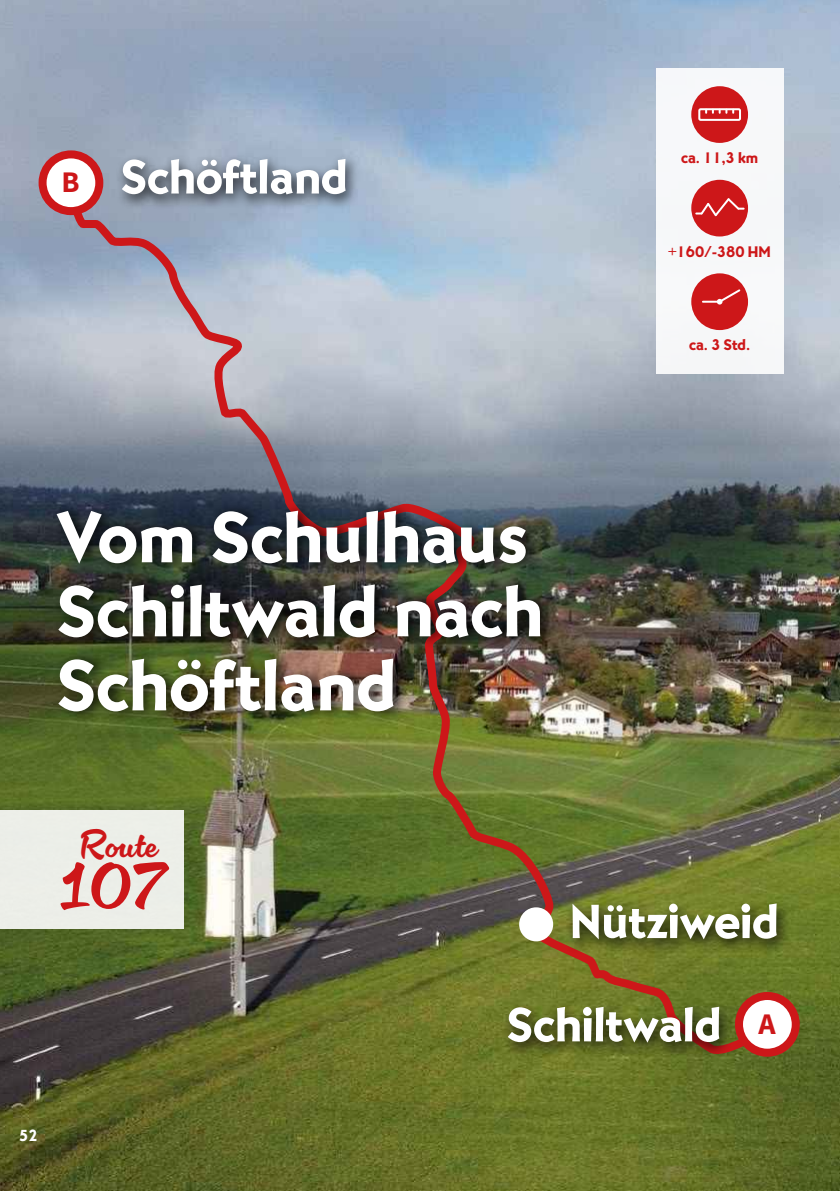
<style>
.page{position:relative;width:840px;height:1191px;background:#fff}
.page>*{position:absolute;margin:0;border:0;box-sizing:border-box;transform-origin:0 0}
.t1{font:74.8px/74px "Bernhard Got URW Hea";color:#fff}
.t2{font:69.6px "Cinema Script";color:#cd1719}
.t3{font:50px "Bernhard Got URW Hea";color:#fff}
.t4{font:41px "Cinema Script";color:#cd1719}
.t5{font:700 30px "Source Sans Pro";color:#cd1719}
.t6{font:17px "Bernhard Got URW Hea";color:#fff}
.t7{font:16px "Bernhard Got URW Hea";color:#cd1719}
.s1{font-family:"Source Sans Pro";font-weight:700;font-size:30px;color:#cd1719}
</style>
<div class="page">
<img style="left:0;top:0;width:839px;height:1191px">
<img style="left:67px;top:200px;width:687px;height:854px">
<div style="left:655px;top:68px;width:127px;height:305px;background:#f7f8f9"></div>
<div style="left:690px;top:273px;width:57px;height:57px;background:#cd1719;border-radius:50%"></div>
<svg style="left:702px;top:289px;width:39px;height:15px"></svg>
<div style="left:690px;top:180px;width:57px;height:57px;background:#cd1719;border-radius:50%"></div>
<svg style="left:695px;top:198px;width:48px;height:19px"></svg>
<div style="left:690px;top:86px;width:57px;height:57px;background:#cd1719;border-radius:50%"></div>
<svg style="left:705px;top:111px;width:28px;height:2px"></svg>
<div style="left:698px;top:108px;width:42px;height:13px;border:2px solid #fff"></div>
<svg style="left:738px;top:995px;width:57px;height:58px"></svg>
<div style="left:734px;top:991px;width:65px;height:66px;border:8px solid #cd1719;border-radius:50%"></div>
<svg style="left:42px;top:154px;width:57px;height:57px"></svg>
<div style="left:38px;top:150px;width:65px;height:65px;border:8px solid #cd1719;border-radius:50%"></div>
<div style="left:115px;top:154px;width:243px;height:57px;background:#000;opacity:.75"></div>
<div style="left:501px;top:1001px;width:231px;height:57px;background:#000;opacity:.75"></div>
<div style="left:564px;top:898px;width:226px;height:57px;background:#000;opacity:.75"></div>
<div style="left:518px;top:907px;width:35px;height:34px;background:#fff;border-radius:50%"></div>
<div style="left:0;top:810px;width:184px;height:118px;background:#eceee8"></div>
<div style="left:52px;top:502px;width:504px;height:222px;background:#000;opacity:.75"></div>
<p class="t3" style="left:62px;top:147px;width:287px"><span class="s1">B</span> Schöftland</p>
<p class="t7" style="left:680px;top:148px;width:78px">ca. 11,3 km</p>
<p class="t7" style="left:668px;top:242px;width:104px">+160/-380 HM</p>
<p class="t7" style="left:688px;top:335px;width:62px">ca. 3 Std.</p>
<p class="t1" style="left:56px;top:503px;width:488px">Vom Schulhaus<br>Schiltwald nach<br>Schöftland</p>
<p class="t4" style="left:78px;top:820px;width:81px">Route</p>
<p class="t2" style="left:57px;top:845px;width:109px">107</p>
<p class="t6" style="left:19px;top:1124px;width:20px">52</p>
<p class="t3" style="left:569px;top:891px;width:210px">Nütziweid</p>
<p class="t3" style="left:506px;top:994px;width:216px">Schiltwald</p>
<p class="t5" style="left:758px;top:1003px;width:19px">A</p>
</div>
